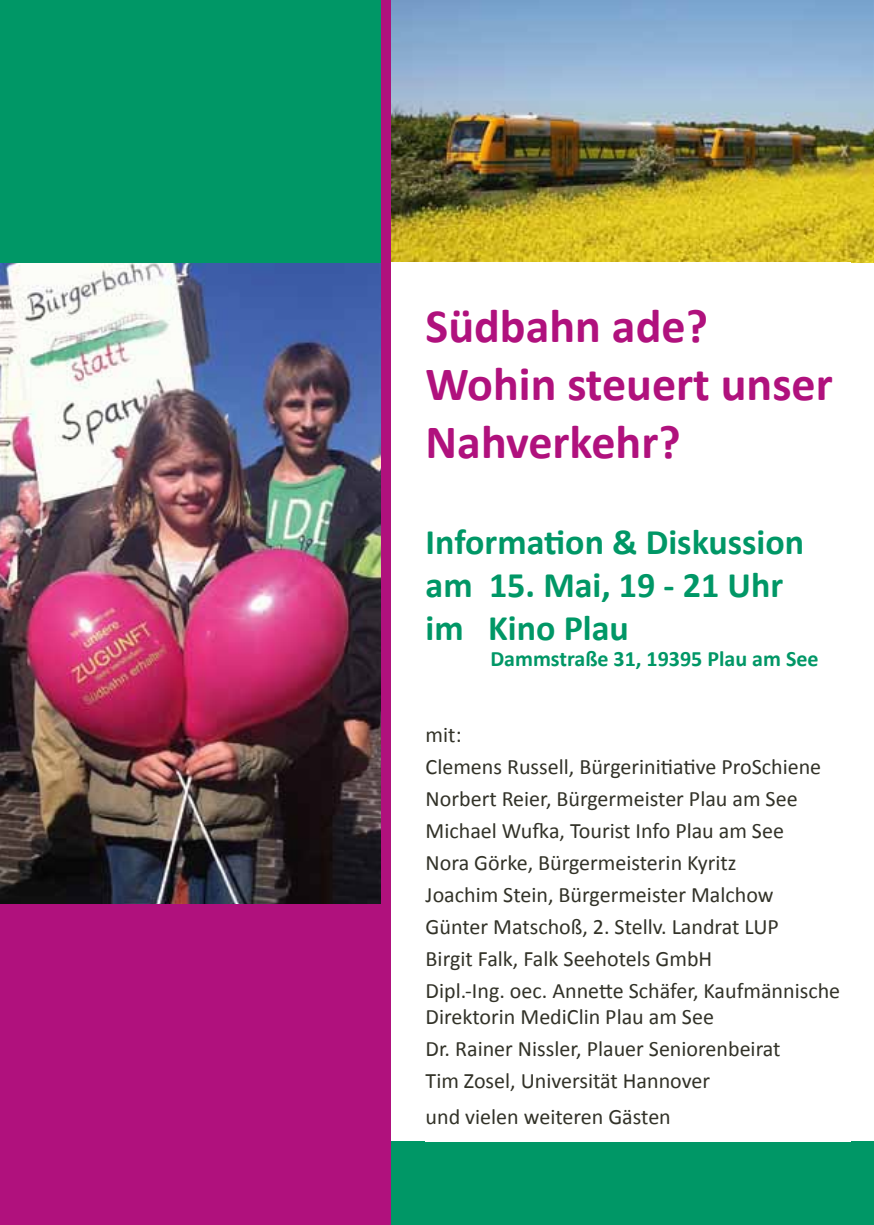
<style>
.page{position:relative;width:874px;height:1225px;background:#fff}
.page>*{position:absolute;margin:0;border:0;box-sizing:border-box;transform-origin:0 0}
.t1{font:700 48px/57.6px "Calibri";color:#b0117d}
.t2{font:700 36px/43.2px "Calibri";color:#009766}
.t3{font:22px/32px "Calibri";color:#323228}
.t4{font:700 22px "Calibri";color:#009766}
</style>
<div class="page">
<div style="left:0;top:0;width:391px;height:1225px;background:#b0117d"></div>
<img style="left:0;top:263px;width:380px;height:640px">
<img style="left:391px;top:0;width:482px;height:263px">
<div style="left:391px;top:1141px;width:482px;height:84px;background:#009766"></div>
<div style="left:0;top:0;width:380px;height:263px;background:#009766"></div>
<h1 class="t1" style="left:425px;top:297px;width:408px">Südbahn ade?<br>Wohin steuert unser<br>Nahverkehr?</h1>
<h2 class="t2" style="left:425px;top:520px;width:380px">Information &amp; Diskussion am 15. Mai, 19 - 21 Uhr im Kino Plau</h2>
<p class="t4" style="left:490px;top:645px;width:329px">Dammstraße 31, 19395 Plau am See</p>
<p class="t3" style="left:425px;top:718px;width:416px">mit:<br>Clemens Russell, Bürgerinitiative ProSchiene Norbert Reier, Bürgermeister Plau am See Michael Wufka, Tourist Info Plau am See<br>Nora Görke, Bürgermeisterin Kyritz<br>Joachim Stein, Bürgermeister Malchow Günter Matschoß, 2. Stellv. Landrat LUP<br>Birgit Falk, Falk Seehotels GmbH<br>Dipl.-Ing. oec. Annette Schäfer, Kaufmännische</p>
<p class="t3" style="left:425px;top:1000px;width:356px">Direktorin MediClin Plau am See<br>Dr. Rainer Nissler, Plauer Seniorenbeirat<br>Tim Zosel, Universität Hannover</p>
<p class="t3" style="left:425px;top:1100px;width:246px">und vielen weiteren Gästen</p>
</div>
